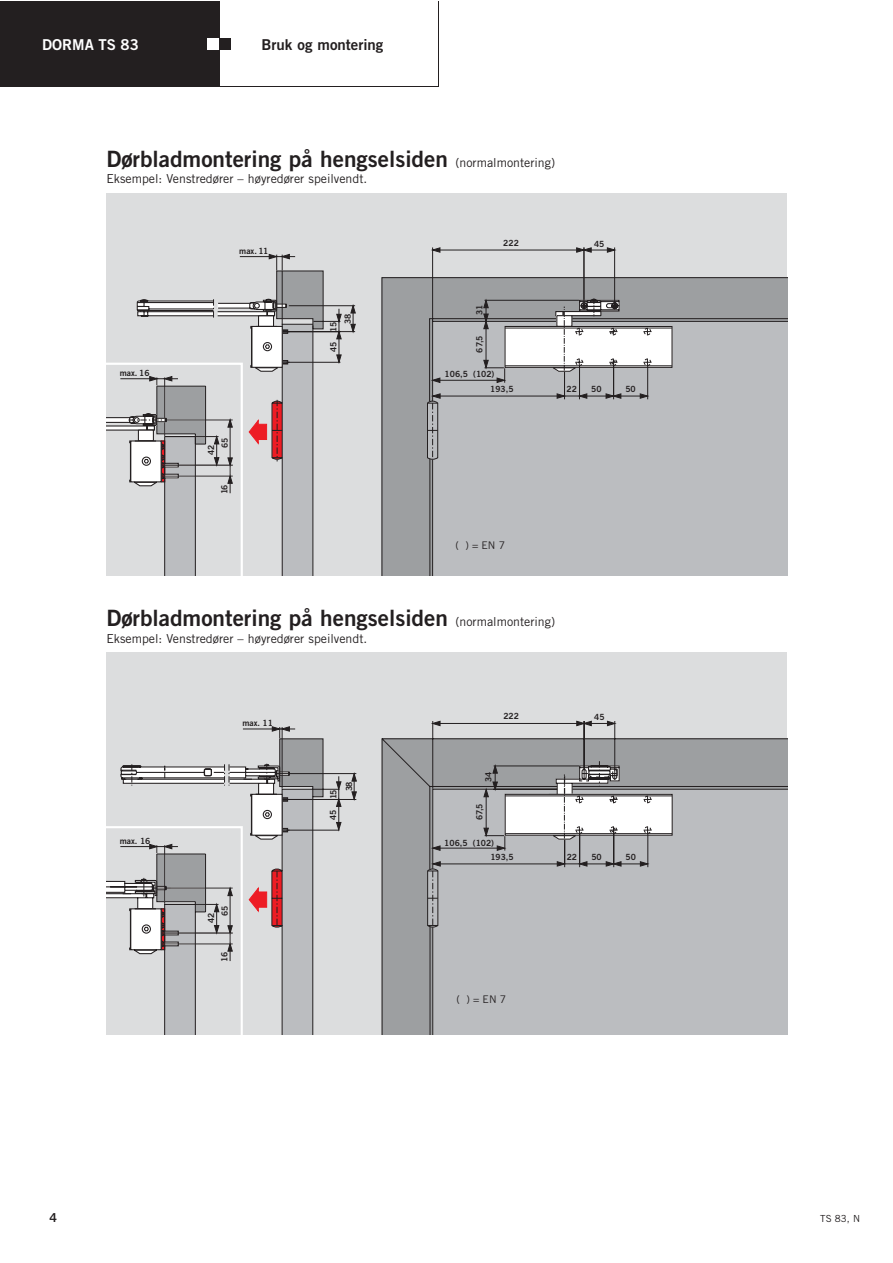
<style>
.page{position:relative;width:893px;height:1263px;background:#fff}
.page>*{position:absolute;margin:0;border:0;box-sizing:border-box;transform-origin:0 0}
.t1{font:22.5px "Trade Gothic Bold Two";color:#231f20}
.t2{font:15px "Trade Gothic Bold Two";color:#231f20}
.t3{font:15px "Trade Gothic Bold Two";color:#fff}
.t4{font:12.3px "Trade Gothic";color:#231f20}
.t5{font:12.3px "Trade Gothic Bold Two";color:#231f20}
.t6{font:10.5px "Trade Gothic";color:#231f20}
.t7{font:9.75px "Trade Gothic";color:#231f20}
.t8{font:8.55px/14.4px "Trade Gothic Bold Two";color:#231f20}
.s1{font-family:"Trade Gothic";font-size:12.3px}
</style>
<div class="page">
<div style="left:106px;top:193px;width:681px;height:383px;background:#dcddde"></div>
<div style="left:271px;top:247px;width:516px;height:213px;background:#dcddde"></div>
<svg style="left:381px;top:277px;width:406px;height:299px;background:#b1b3b6"></svg>
<svg style="left:427px;top:247px;width:246px;height:213px;background:#b8b9bb"></svg>
<hr style="left:579px;top:365px;width:1px;height:34px;background:#231f20">
<hr style="left:613px;top:359px;width:1px;height:40px;background:#231f20">
<hr style="left:647px;top:365px;width:1px;height:34px;background:#231f20">
<hr style="left:614px;top:247px;width:1px;height:62px;background:#231f20">
<hr style="left:583px;top:247px;width:1px;height:55px;background:#231f20">
<svg style="left:106px;top:254px;width:236px;height:322px;background:#cac9ca"></svg>
<div style="left:106px;top:652px;width:681px;height:86px;background:#dcddde"></div>
<svg style="left:381px;top:721px;width:406px;height:314px;background:#b7b9bb"></svg>
<svg style="left:323px;top:738px;width:115px;height:297px;background:#b9babb"></svg>
<svg style="left:427px;top:761px;width:245px;height:167px;background:#b6b8ba"></svg>
<hr style="left:579px;top:833px;width:1px;height:34px;background:#231f20">
<hr style="left:613px;top:827px;width:1px;height:40px;background:#231f20">
<hr style="left:647px;top:833px;width:1px;height:34px;background:#231f20">
<svg style="left:106px;top:726px;width:217px;height:309px;background:#c9c7c8"></svg>
<div style="left:0;top:2px;width:219px;height:85px;background:#231f20"></div>
<div style="left:219px;top:38px;width:12px;height:12px;background:#231f20"></div>
<div style="left:207px;top:38px;width:12px;height:12px;background:#fff"></div>
<h2 class="t3" style="left:42px;top:39px;width:98px">DORMA TS 83</h2>
<h2 class="t2" style="left:261px;top:39px;width:123px">Bruk og montering</h2>
<h1 class="t1" style="left:106px;top:150px;width:450px">Dørbladmontering på hengselsiden <span class="s1">(normalmontering)</span></h1>
<h3 class="t4" style="left:106px;top:175px;width:262px">Eksempel: Venstredører – høyredører speilvendt.</h3>
<p class="t8" style="left:120px;top:366px;width:31px">max. 16</p>
<p class="t8" style="left:239px;top:244px;width:31px">max. 11</p>
<p class="t8" style="left:218px;top:448px;width:11px;rotate:-90deg">65</p>
<p class="t8" style="left:205px;top:455px;width:12px;rotate:-90deg">42</p>
<p class="t8" style="left:218px;top:494px;width:11px;rotate:-90deg">16</p>
<p class="t8" style="left:327px;top:324px;width:11px;text-indent:-29px;rotate:-90deg">45 15<br>38</p>
<p class="t8" style="left:503px;top:236px;width:17px">222</p>
<p class="t8" style="left:594px;top:237px;width:12px">45</p>
<p class="t8" style="left:473px;top:315px;width:12px;rotate:-90deg">31</p>
<p class="t8" style="left:473px;top:353px;width:18px;rotate:-90deg">67,5</p>
<p class="t8" style="left:444px;top:368px;width:51px">106,5 (102)</p>
<p class="t8" style="left:490px;top:383px;width:25px">193,5</p>
<p class="t8" style="left:566px;top:383px;width:12px">22</p>
<p class="t8" style="left:591px;top:383px;width:12px">50</p>
<p class="t8" style="left:625px;top:382px;width:12px">50</p>
<p class="t6" style="left:455px;top:541px;width:51px">( ) = EN 7</p>
<h1 class="t1" style="left:106px;top:610px;width:450px">Dørbladmontering på hengselsiden <span class="s1">(normalmontering)</span></h1>
<h3 class="t4" style="left:106px;top:634px;width:262px">Eksempel: Venstredører – høyredører speilvendt.</h3>
<p class="t8" style="left:120px;top:834px;width:32px">max. 16</p>
<p class="t8" style="left:242px;top:717px;width:32px">max. 11</p>
<p class="t8" style="left:218px;top:916px;width:11px;rotate:-90deg">65</p>
<p class="t8" style="left:205px;top:923px;width:12px;rotate:-90deg">42</p>
<p class="t8" style="left:218px;top:962px;width:11px;rotate:-90deg">16</p>
<p class="t8" style="left:326px;top:791px;width:11px;line-height:15.6px;text-indent:-29px;rotate:-90deg">45 15<br>38</p>
<h3 class="t5" style="left:49px;top:1213px;width:9px">4</h3>
<p class="t8" style="left:503px;top:710px;width:17px">222</p>
<p class="t8" style="left:594px;top:711px;width:12px">45</p>
<p class="t8" style="left:482px;top:782px;width:12px;rotate:-90deg">34</p>
<p class="t8" style="left:473px;top:820px;width:18px;rotate:-90deg">67,5</p>
<p class="t8" style="left:444px;top:836px;width:51px">106,5 (102)</p>
<p class="t8" style="left:490px;top:851px;width:25px">193,5</p>
<p class="t8" style="left:566px;top:850px;width:12px">22</p>
<p class="t8" style="left:591px;top:851px;width:12px">50</p>
<p class="t8" style="left:625px;top:850px;width:12px">50</p>
<p class="t6" style="left:456px;top:996px;width:51px">( ) = EN 7</p>
<p class="t7" style="left:820px;top:1215px;width:41px">TS 83, N</p>
</div>
